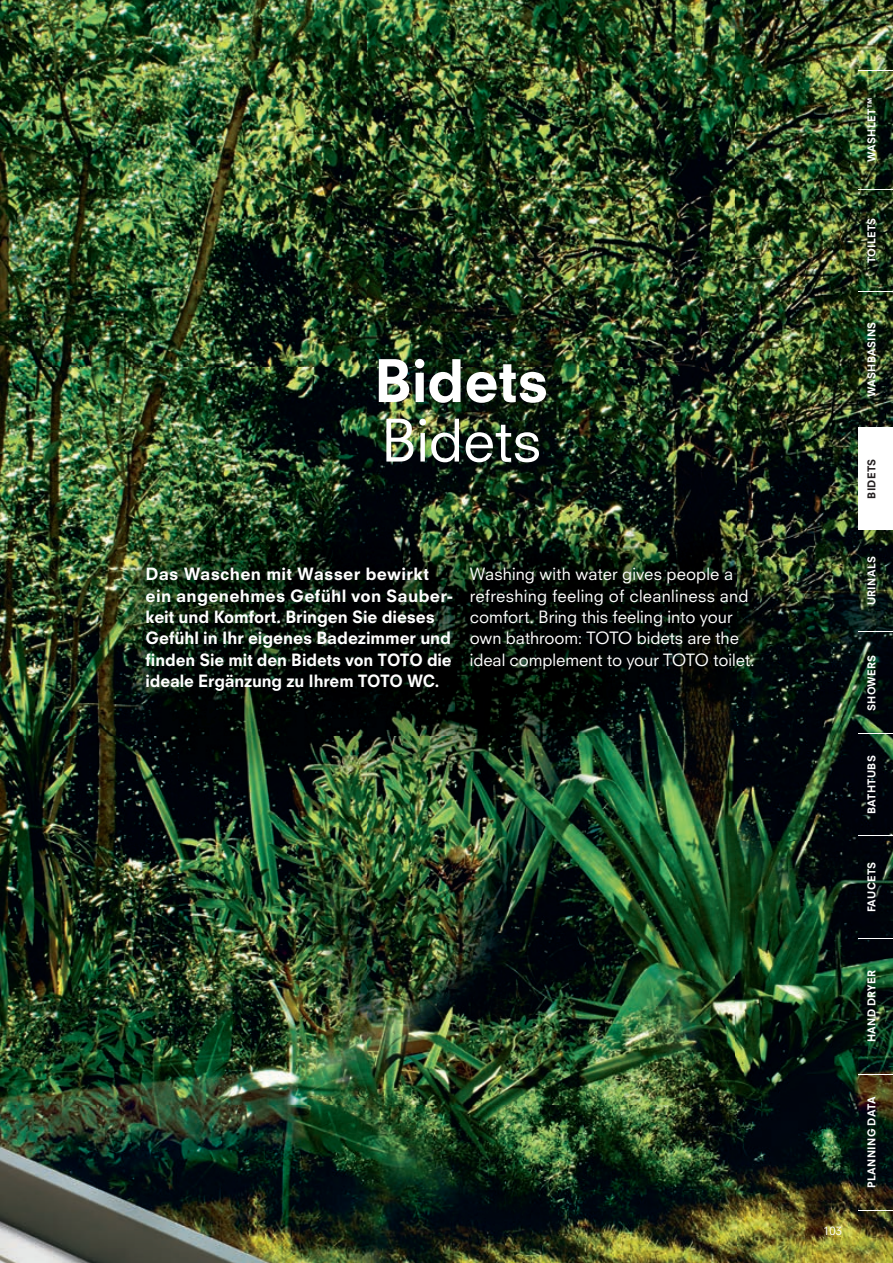
<style>
.page{position:relative;width:893px;height:1263px;background:#fff}
.page>*{position:absolute;margin:0;border:0;box-sizing:border-box;transform-origin:0 0}
.t1{font:800 57px "Neuzeit SLT Std";letter-spacing:-.01em;color:#fff}
.t2{font:57px "Neuzeit SLT Std";letter-spacing:-.005em;color:#fff}
.t3{font:800 16.5px/21.3px "Neuzeit SLT Std";letter-spacing:-.005em;color:#fff}
.t4{font:16.5px/21.3px "Neuzeit SLT Std";color:#fff}
.t5{font:11.25px "Neuzeit SLT Std";color:#fff}
.t6{font:800 10.5px "Neuzeit SLT Std";letter-spacing:.025em;color:#fff}
.t7{font:800 10.5px "Neuzeit SLT Std";letter-spacing:.03em;color:#231f20}
</style>
<div class="page">
<img style="left:0;top:0;width:893px;height:1263px">
<div style="left:859px;top:428px;width:34px;height:102px;background:#fff"></div>
<hr style="left:859px;top:1210px;width:34px;height:1px;background:#fff">
<hr style="left:859px;top:1074px;width:34px;height:1px;background:#fff">
<hr style="left:859px;top:938px;width:34px;height:1px;background:#fff">
<hr style="left:859px;top:836px;width:34px;height:1px;background:#fff">
<hr style="left:859px;top:733px;width:34px;height:1px;background:#fff">
<hr style="left:859px;top:631px;width:34px;height:1px;background:#fff">
<hr style="left:859px;top:427px;width:34px;height:1px;background:#fff">
<hr style="left:859px;top:291px;width:34px;height:1px;background:#fff">
<hr style="left:859px;top:189px;width:34px;height:1px;background:#fff">
<hr style="left:859px;top:70px;width:34px;height:1px;background:#fff">
<h1 class="t1" style="left:374px;top:346px;width:176px">Bidets</h1>
<h1 class="t2" style="left:382px;top:406px;width:161px">Bidets</h1>
<p class="t3" style="left:146px;top:564px;width:309px">Das Waschen mit Wasser bewirkt ein angenehmes Gefühl von Sauber&shy;keit und Komfort. Bringen Sie dieses Gefühl in Ihr eigenes Badezimmer und finden Sie mit den Bidets von TOTO die ideale Ergänzung zu Ihrem TOTO WC.</p>
<p class="t4" style="left:470px;top:564px;width:286px">Washing with water gives people a refreshing feeling of cleanliness and comfort. Bring this feeling into your own bathroom: TOTO bidets are the ideal complement to your TOTO toilet.</p>
<p class="t5" style="left:823px;top:1224px;width:20px">103</p>
<p class="t6" style="left:865px;top:162px;width:66px;rotate:-90deg">WASHLET™</p>
<p class="t6" style="left:865px;top:263px;width:47px;rotate:-90deg">TOILETS</p>
<p class="t6" style="left:865px;top:397px;width:77px;rotate:-90deg">WASHBASINS</p>
<p class="t7" style="left:865px;top:499px;width:41px;rotate:-90deg">BIDETS</p>
<p class="t6" style="left:865px;top:605px;width:51px;rotate:-90deg">URINALS</p>
<p class="t6" style="left:865px;top:711px;width:58px;rotate:-90deg">SHOWERS</p>
<p class="t6" style="left:865px;top:814px;width:60px;rotate:-90deg">BATHTUBS</p>
<p class="t6" style="left:865px;top:912px;width:52px;rotate:-90deg">FAUCETS</p>
<p class="t6" style="left:865px;top:1042px;width:74px;rotate:-90deg">HAND DRYER</p>
<p class="t6" style="left:865px;top:1187px;width:92px;rotate:-90deg">PLANNING DATA</p>
</div>
